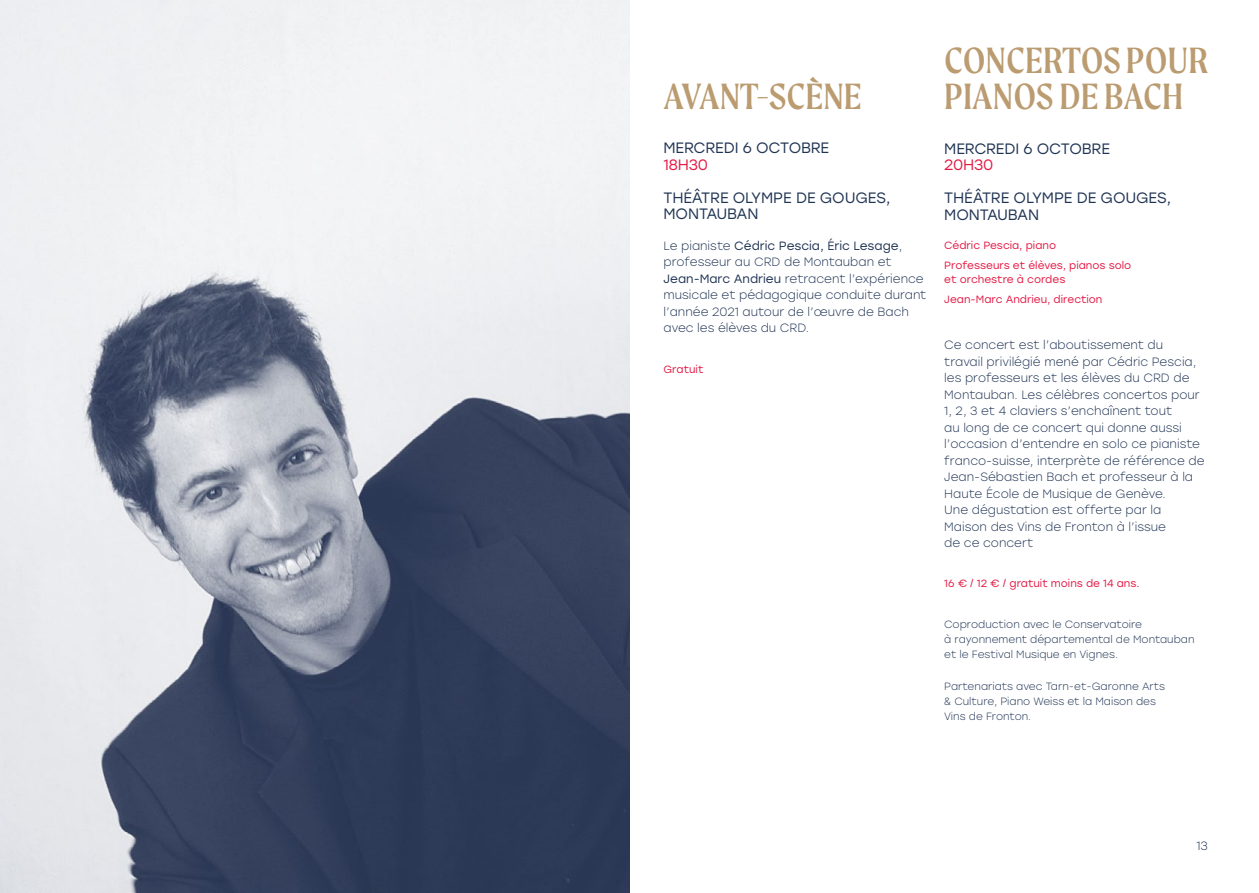
<style>
.page{position:relative;width:1259px;height:893px;background:#fff}
.page>*{position:absolute;margin:0;border:0;box-sizing:border-box;transform-origin:0 0}
.t1{font:39px/36px "Moret";color:#bb9b70}
.t2{font:15px/16.5px "Stolzl";letter-spacing:-.01em;color:#203454}
.t3{font:15px "Stolzl";letter-spacing:-.01em;color:#e41944}
.t4{font:300 12px/16.5px "Stolzl";color:#203454}
.t5{font:300 10.5px/15px "Stolzl";color:#203454}
.t6{font:10.5px/20.2px "Stolzl";color:#e41944}
.s1{font-weight:400}
</style>
<div class="page">
<img style="left:0;top:0;width:629px;height:893px">
<h1 class="t1" style="left:663px;top:77px;width:200px">AVANT-SCÈNE</h1>
<p class="t2" style="left:663px;top:139px;width:167px">MERCREDI 6 OCTOBRE</p>
<p class="t3" style="left:663px;top:154px;width:46px">18H30</p>
<h1 class="t1" style="left:944px;top:41px;width:265px">CONCERTOS POUR<br>PIANOS DE BACH</h1>
<p class="t2" style="left:944px;top:140px;width:167px">MERCREDI 6 OCTOBRE</p>
<p class="t3" style="left:944px;top:154px;width:51px">20H30</p>
<p class="t2" style="left:663px;top:188px;width:228px">THÉÂTRE OLYMPE DE GOUGES,<br>MONTAUBAN</p>
<p class="t2" style="left:944px;top:189px;width:228px">THÉÂTRE OLYMPE DE GOUGES,<br>MONTAUBAN</p>
<p class="t4" style="left:663px;top:237px;width:264px">Le pianiste <span class="s1">Cédric Pescia, Éric Lesage</span>, professeur au CRD de Montauban et <span class="s1">Jean-Marc Andrieu</span> retracent l’expérience musicale et pédagogique conduite durant l’année 2021 autour de l’œuvre de Bach avec les élèves du CRD.</p>
<p class="t6" style="left:663px;top:358px;width:41px">Gratuit</p>
<p class="t6" style="left:944px;top:235px;width:188px">Cédric Pescia, piano<br>Professeurs et élèves, pianos solo</p>
<p class="t6" style="left:944px;top:268px;width:160px">et orchestre à cordes<br>Jean-Marc Andrieu, direction</p>
<p class="t4" style="left:944px;top:336px;width:262px">Ce concert est l’aboutissement du travail privilégié mené par Cédric Pescia, les professeurs et les élèves du CRD de Montauban. Les célèbres concertos pour 1, 2, 3 et 4 claviers s’enchaînent tout<br>au long de ce concert qui donne aussi l’occasion d’entendre en solo ce pianiste franco-suisse, interprète de référence de Jean-Sébastien Bach et professeur à la Haute École de Musique de Genève.<br>Une dégustation est offerte par la Maison des Vins de Fronton à l’issue<br>de ce concert</p>
<p class="t6" style="left:944px;top:572px;width:197px">16 € / 12 € / gratuit moins de 14 ans.</p>
<p class="t5" style="left:944px;top:617px;width:252px">Coproduction avec le Conservatoire<br>à rayonnement départemental de Montauban et le Festival Musique en Vignes.</p>
<p class="t5" style="left:944px;top:678px;width:222px">Partenariats avec Tarn-et-Garonne Arts &amp; Culture, Piano Weiss et la Maison des<br>Vins de Fronton.</p>
<p class="t4" style="left:1196px;top:838px;width:13px">13</p>
</div>
